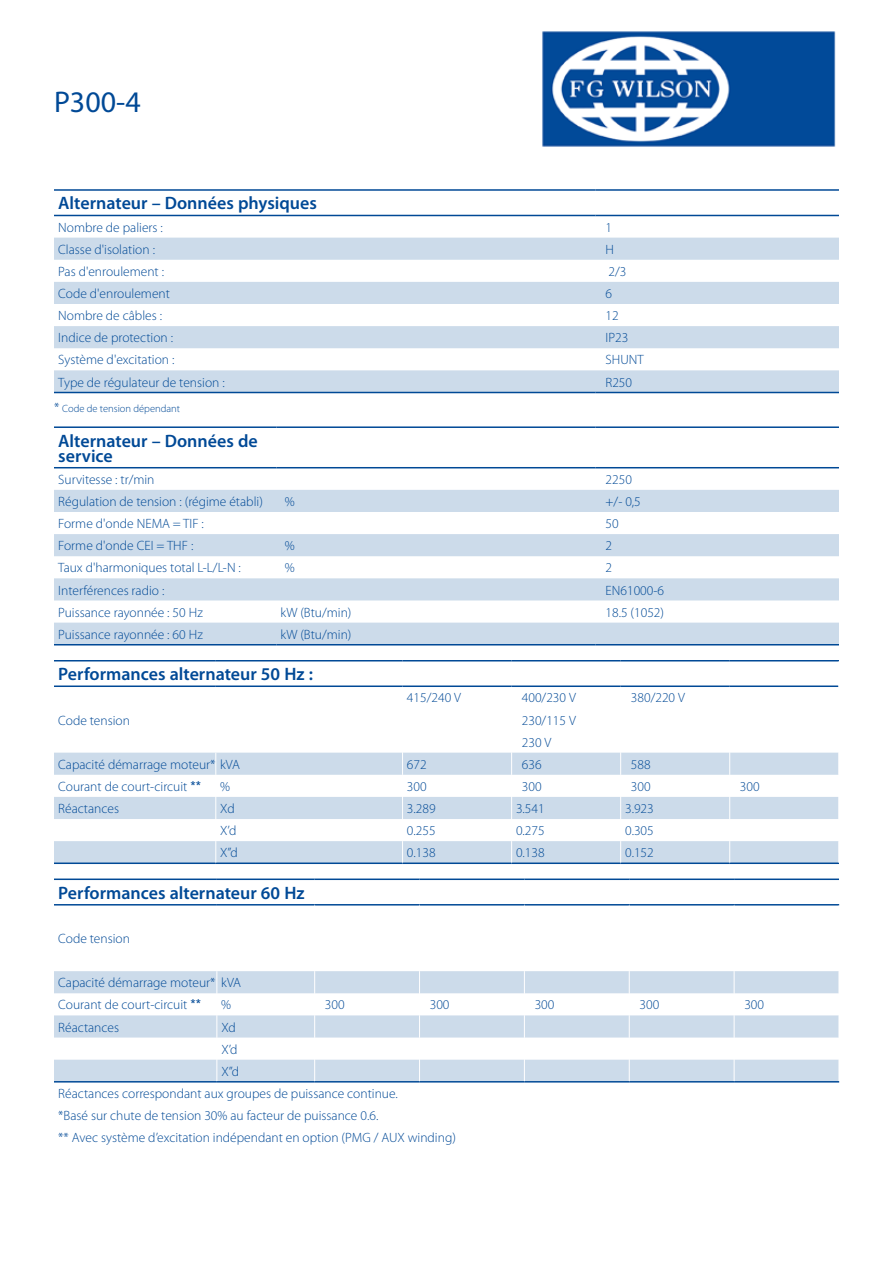
<style>
.page{position:relative;width:893px;height:1263px;background:#fff}
.page>*{position:absolute;margin:0;border:0;box-sizing:border-box;transform-origin:0 0}
.t1{font:30px "Myriad Pro";color:#004996}
.t2{font:600 18px/15px "Myriad Pro";color:#004996}
.t3{font:300 13.5px/22.2px "Myriad Pro";color:#004996}
.t4{font:300 10.5px "Myriad Pro";color:#004996}
.s1{font-size:13.5px}
.s2{font-family:"Arial Unicode MS";font-weight:400}
</style>
<div class="page">
<img style="left:542px;top:31px;width:294px;height:116px">
<svg style="left:54px;top:238px;width:785px;height:154px;fill:#ccdbea"></svg>
<hr style="left:54px;top:392px;width:541px;height:1px;background:#004996">
<hr style="left:595px;top:392px;width:244px;height:1px;background:#004996">
<hr style="left:54px;top:189px;width:541px;height:2px;background:#004996">
<hr style="left:595px;top:189px;width:244px;height:2px;background:#004996">
<hr style="left:54px;top:215px;width:541px;height:1px;background:#004996">
<hr style="left:595px;top:215px;width:244px;height:1px;background:#004996">
<svg style="left:54px;top:490px;width:785px;height:154px;fill:#ccdbea"></svg>
<hr style="left:54px;top:426px;width:222px;height:2px;background:#004996">
<hr style="left:276px;top:426px;width:319px;height:2px;background:#004996">
<hr style="left:595px;top:426px;width:244px;height:2px;background:#004996">
<hr style="left:54px;top:467px;width:222px;height:1px;background:#004996">
<hr style="left:276px;top:467px;width:319px;height:1px;background:#004996">
<hr style="left:595px;top:467px;width:244px;height:1px;background:#004996">
<hr style="left:54px;top:644px;width:222px;height:1px;background:#004996">
<hr style="left:276px;top:644px;width:319px;height:1px;background:#004996">
<hr style="left:595px;top:644px;width:244px;height:1px;background:#004996">
<svg style="left:54px;top:753px;width:784px;height:109px;fill:#ccdbea"></svg>
<hr style="left:54px;top:660px;width:162px;height:1px;background:#004996">
<hr style="left:216px;top:660px;width:187px;height:1px;background:#004996">
<hr style="left:403px;top:660px;width:109px;height:1px;background:#004996">
<hr style="left:512px;top:660px;width:109px;height:1px;background:#004996">
<hr style="left:621px;top:660px;width:109px;height:1px;background:#004996">
<hr style="left:730px;top:660px;width:109px;height:1px;background:#004996">
<hr style="left:54px;top:685px;width:162px;height:2px;background:#004996">
<hr style="left:216px;top:685px;width:187px;height:2px;background:#004996">
<hr style="left:403px;top:685px;width:109px;height:2px;background:#004996">
<hr style="left:512px;top:685px;width:109px;height:2px;background:#004996">
<hr style="left:621px;top:685px;width:109px;height:2px;background:#004996">
<hr style="left:730px;top:685px;width:109px;height:2px;background:#004996">
<hr style="left:54px;top:862px;width:162px;height:2px;background:#004996">
<hr style="left:216px;top:862px;width:187px;height:2px;background:#004996">
<hr style="left:403px;top:862px;width:109px;height:2px;background:#004996">
<hr style="left:512px;top:862px;width:109px;height:2px;background:#004996">
<hr style="left:621px;top:862px;width:109px;height:2px;background:#004996">
<hr style="left:730px;top:862px;width:109px;height:2px;background:#004996">
<svg style="left:216px;top:753px;width:1px;height:109px"></svg>
<svg style="left:402px;top:753px;width:1px;height:109px"></svg>
<svg style="left:511px;top:753px;width:1px;height:109px"></svg>
<svg style="left:620px;top:753px;width:1px;height:109px"></svg>
<svg style="left:729px;top:753px;width:1px;height:109px"></svg>
<svg style="left:838px;top:661px;width:1px;height:201px"></svg>
<svg style="left:54px;top:971px;width:785px;height:110px;fill:#ccdbea"></svg>
<hr style="left:54px;top:878px;width:163px;height:2px;background:#004996">
<hr style="left:217px;top:878px;width:98px;height:2px;background:#004996">
<hr style="left:315px;top:878px;width:104px;height:2px;background:#004996">
<hr style="left:419px;top:878px;width:105px;height:2px;background:#004996">
<hr style="left:524px;top:878px;width:105px;height:2px;background:#004996">
<hr style="left:629px;top:878px;width:105px;height:2px;background:#004996">
<hr style="left:734px;top:878px;width:105px;height:2px;background:#004996">
<hr style="left:54px;top:904px;width:163px;height:1px;background:#004996">
<hr style="left:217px;top:904px;width:98px;height:1px;background:#004996">
<hr style="left:315px;top:904px;width:104px;height:1px;background:#004996">
<hr style="left:419px;top:904px;width:105px;height:1px;background:#004996">
<hr style="left:524px;top:904px;width:105px;height:1px;background:#004996">
<hr style="left:629px;top:904px;width:105px;height:1px;background:#004996">
<hr style="left:734px;top:904px;width:105px;height:1px;background:#004996">
<hr style="left:54px;top:1081px;width:163px;height:1px;background:#004996">
<hr style="left:217px;top:1081px;width:98px;height:1px;background:#004996">
<hr style="left:315px;top:1081px;width:104px;height:1px;background:#004996">
<hr style="left:419px;top:1081px;width:105px;height:1px;background:#004996">
<hr style="left:524px;top:1081px;width:105px;height:1px;background:#004996">
<hr style="left:629px;top:1081px;width:105px;height:1px;background:#004996">
<hr style="left:734px;top:1081px;width:105px;height:1px;background:#004996">
<svg style="left:734px;top:905px;width:1px;height:176px"></svg>
<svg style="left:217px;top:971px;width:1px;height:110px"></svg>
<svg style="left:314px;top:905px;width:1px;height:176px"></svg>
<svg style="left:419px;top:905px;width:1px;height:176px"></svg>
<svg style="left:524px;top:905px;width:1px;height:176px"></svg>
<svg style="left:629px;top:905px;width:1px;height:176px"></svg>
<h1 class="t1" style="left:54px;top:84px;width:88px">P300-4</h1>
<h2 class="t2" style="left:58px;top:195px;width:260px">Alternateur – Données physiques</h2>
<p class="t3" style="left:58px;top:216px;width:106px">Nombre de paliers :</p>
<p class="t3" style="left:606px;top:216px;width:8px">1</p>
<p class="t3" style="left:58px;top:238px;width:98px">Classe d'isolation :</p>
<p class="t3" style="left:606px;top:238px;width:10px">H</p>
<p class="t3" style="left:58px;top:260px;width:107px">Pas d'enroulement :</p>
<p class="t3" style="left:608px;top:260px;width:19px">2/3</p>
<p class="t3" style="left:58px;top:282px;width:113px">Code d'enroulement</p>
<p class="t3" style="left:606px;top:282px;width:8px">6</p>
<p class="t3" style="left:58px;top:304px;width:105px">Nombre de câbles :</p>
<p class="t3" style="left:606px;top:304px;width:15px">12</p>
<p class="t3" style="left:58px;top:326px;width:116px">Indice de protection :</p>
<p class="t3" style="left:606px;top:326px;width:24px">IP23</p>
<p class="t3" style="left:58px;top:349px;width:118px">Système d'excitation :</p>
<p class="t3" style="left:606px;top:349px;width:40px">SHUNT</p>
<p class="t3" style="left:58px;top:371px;width:168px">Type de régulateur de tension :</p>
<p class="t3" style="left:606px;top:371px;width:28px">R250</p>
<p class="t4" style="left:54px;top:402px;width:128px"><span class="s1">*</span> Code de tension dépendant</p>
<h2 class="t2" style="left:58px;top:433px;width:201px">Alternateur – Données de service</h2>
<p class="t3" style="left:58px;top:468px;width:98px">Survitesse : tr/min</p>
<p class="t3" style="left:606px;top:468px;width:28px">2250</p>
<p class="t3" style="left:58px;top:490px;width:206px">Régulation de tension : (régime établi)</p>
<p class="t3" style="left:285px;top:490px;width:11px">%</p>
<p class="t3" style="left:606px;top:490px;width:37px">+/- 0,5</p>
<p class="t3" style="left:58px;top:512px;width:147px">Forme d'onde NEMA = TIF :</p>
<p class="t3" style="left:606px;top:512px;width:15px">50</p>
<p class="t3" style="left:58px;top:534px;width:137px">Forme d'onde CEI = THF :</p>
<p class="t3" style="left:285px;top:534px;width:11px">%</p>
<p class="t3" style="left:606px;top:534px;width:8px">2</p>
<p class="t3" style="left:58px;top:557px;width:184px">Taux d'harmoniques total L-L/L-N :</p>
<p class="t3" style="left:285px;top:557px;width:11px">%</p>
<p class="t3" style="left:606px;top:557px;width:8px">2</p>
<p class="t3" style="left:58px;top:579px;width:108px">Interférences radio :</p>
<p class="t3" style="left:606px;top:579px;width:60px">EN61000-6</p>
<p class="t3" style="left:58px;top:601px;width:146px">Puissance rayonnée : 50 Hz</p>
<p class="t3" style="left:281px;top:601px;width:72px">kW (Btu/min)</p>
<p class="t3" style="left:606px;top:601px;width:60px">18.5 (1052)</p>
<p class="t3" style="left:58px;top:623px;width:146px">Puissance rayonnée : 60 Hz</p>
<p class="t3" style="left:281px;top:623px;width:72px">kW (Btu/min)</p>
<h2 class="t2" style="left:58px;top:666px;width:256px">Performances alternateur 50 Hz :</h2>
<p class="t3" style="left:58px;top:709px;width:73px">Code tension</p>
<p class="t3" style="left:407px;top:687px;width:56px">415/240 V</p>
<p class="t3" style="left:522px;top:687px;width:56px">400/230 V</p>
<p class="t3" style="left:631px;top:687px;width:56px">380/220 V</p>
<p class="t3" style="left:522px;top:709px;width:56px">230/115 V<br>230 V</p>
<p class="t3" style="left:58px;top:753px;width:183px">Capacité démarrage moteur* kVA</p>
<p class="t3" style="left:407px;top:753px;width:21px">672</p>
<p class="t3" style="left:522px;top:753px;width:21px">636</p>
<p class="t3" style="left:631px;top:753px;width:21px">588</p>
<p class="t3" style="left:58px;top:775px;width:144px">Courant de court-circuit <span class="s2">**</span></p>
<p class="t3" style="left:220px;top:775px;width:11px">%</p>
<p class="t3" style="left:407px;top:775px;width:21px">300</p>
<p class="t3" style="left:522px;top:775px;width:21px">300</p>
<p class="t3" style="left:631px;top:775px;width:21px">300</p>
<p class="t3" style="left:740px;top:775px;width:21px">300</p>
<p class="t3" style="left:58px;top:797px;width:62px">Réactances</p>
<p class="t3" style="left:220px;top:797px;width:16px">Xd</p>
<p class="t3" style="left:407px;top:797px;width:30px">3.289</p>
<p class="t3" style="left:516px;top:797px;width:30px">3.541</p>
<p class="t3" style="left:625px;top:797px;width:30px">3.923</p>
<p class="t3" style="left:220px;top:819px;width:18px">X’d</p>
<p class="t3" style="left:407px;top:819px;width:30px">0.255</p>
<p class="t3" style="left:516px;top:819px;width:30px">0.275</p>
<p class="t3" style="left:625px;top:819px;width:30px">0.305</p>
<p class="t3" style="left:220px;top:841px;width:19px">X”d</p>
<p class="t3" style="left:407px;top:841px;width:30px">0.138</p>
<p class="t3" style="left:516px;top:841px;width:30px">0.138</p>
<p class="t3" style="left:625px;top:841px;width:30px">0.152</p>
<h2 class="t2" style="left:58px;top:885px;width:248px">Performances alternateur 60 Hz</h2>
<p class="t3" style="left:58px;top:927px;width:73px">Code tension</p>
<p class="t3" style="left:58px;top:971px;width:184px">Capacité démarrage moteur* kVA<br>Courant de court-circuit <span class="s2">**</span></p>
<p class="t3" style="left:221px;top:994px;width:11px">%</p>
<p class="t3" style="left:325px;top:994px;width:21px">300</p>
<p class="t3" style="left:430px;top:994px;width:21px">300</p>
<p class="t3" style="left:535px;top:994px;width:21px">300</p>
<p class="t3" style="left:639px;top:994px;width:21px">300</p>
<p class="t3" style="left:744px;top:994px;width:21px">300</p>
<p class="t3" style="left:58px;top:1016px;width:62px">Réactances</p>
<p class="t3" style="left:221px;top:1016px;width:16px">Xd</p>
<p class="t3" style="left:221px;top:1038px;width:18px">X’d</p>
<p class="t3" style="left:221px;top:1060px;width:19px">X”d</p>
<p class="t3" style="left:58px;top:1082px;width:341px">Réactances correspondant aux groupes de puissance continue.</p>
<p class="t3" style="left:58px;top:1104px;width:322px">*Basé sur chute de tension 30% au facteur de puissance 0.6.</p>
<p class="t3" style="left:58px;top:1126px;width:399px">** Avec système d’excitation indépendant en option (PMG / AUX winding)</p>
</div>
